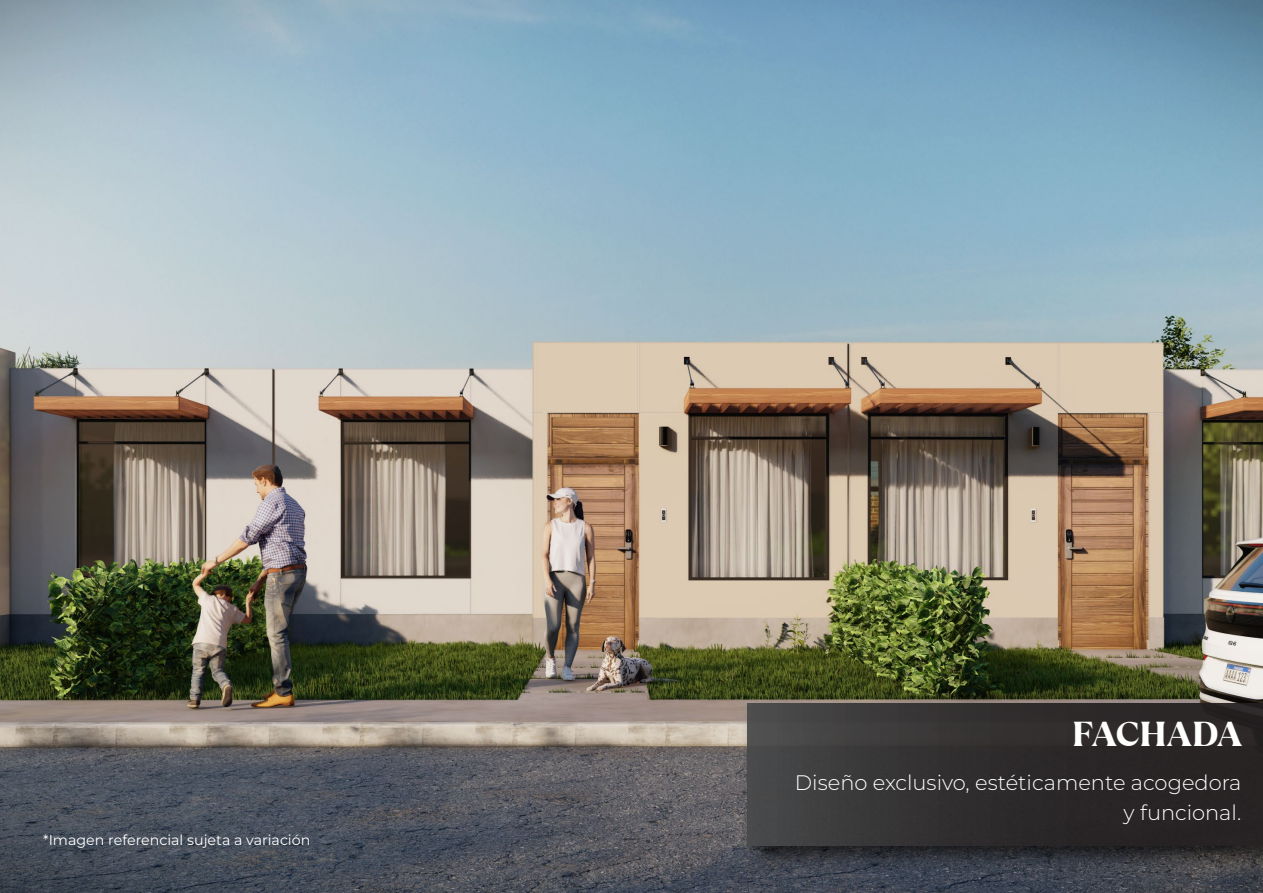
<style>
.page{position:relative;width:1263px;height:893px;background:#fff}
.page>*{position:absolute;margin:0;border:0;box-sizing:border-box;transform-origin:0 0}
.t1{font:800 34.5px "TT Ramillas Trl";letter-spacing:-.015em;color:#fff}
.t2{font:100 21px/30px "Montserrat";color:#fff;text-align:right}
.t3{font:100 14.25px "Montserrat";color:#fff}
</style>
<div class="page">
<img style="left:1px;top:0;width:1261px;height:893px">
<img style="left:735px;top:692px;width:528px;height:186px">
<div style="left:748px;top:704px;width:515px;height:141px;background:linear-gradient(to right,#444,#221c1d)"></div>
<p class="t3" style="left:43px;top:830px;width:269px">*Imagen referencial sujeta a variación</p>
<h1 class="t1" style="left:1072px;top:713px;width:172px">FACHADA</h1>
<p class="t2" style="left:795px;top:767px;width:448px">Diseño exclusivo, estéticamente acogedora y funcional.</p>
</div>
